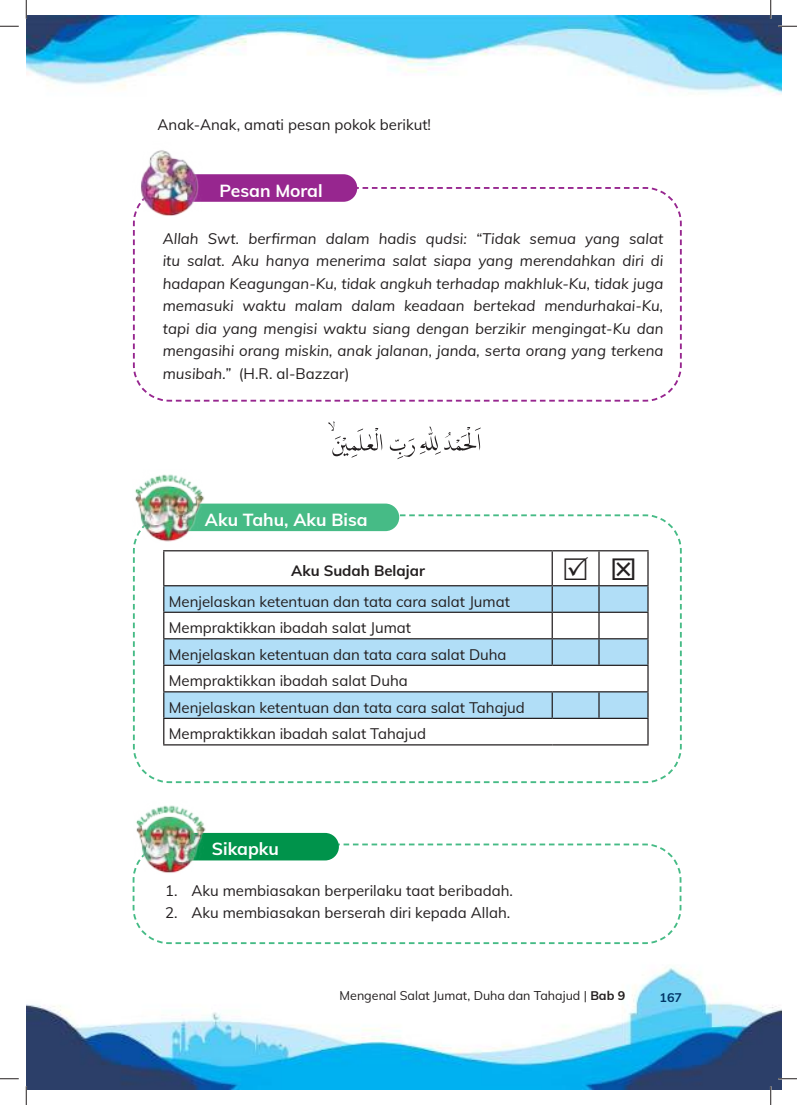
<style>
.page{position:relative;width:797px;height:1105px;background:#fff}
.page>*{position:absolute;margin:0;border:0;box-sizing:border-box;transform-origin:0 0}
.t1{font:700 17.5px "Mulish";color:#fff}
.t2{font:italic 15px/22.5px "Mulish";color:#231f20;text-align:justify}
.t3{font:15px/26.5px "Mulish";color:#231f20}
.t4{font:700 15px "Mulish";color:#231f20}
.t5{font:12.5px "Mulish";color:#231f20}
.t6{font:700 12.5px "Mulish";color:#013668}
.s1{font-style:normal}
.s2{font-weight:700}
</style>
<div class="page">
<img style="left:26px;top:967px;width:755px;height:122px">
<img style="left:26px;top:16px;width:755px;height:80px">
<svg style="left:132px;top:186px;width:550px;height:216px"></svg>
<div style="left:174px;top:174px;width:183px;height:28px;background:#97268f;border-radius:14px"></div>
<img style="left:133px;top:150px;width:76px;height:67px">
<svg style="left:328px;top:421px;width:153px;height:38px"></svg>
<svg style="left:132px;top:513px;width:550px;height:271px"></svg>
<div style="left:160px;top:504px;width:239px;height:27px;background:#46bb86;border-radius:14px"></div>
<img style="left:133px;top:474px;width:73px;height:69px">
<svg style="left:132px;top:843px;width:550px;height:102px"></svg>
<div style="left:156px;top:833px;width:183px;height:27px;background:#00934b;border-radius:14px"></div>
<img style="left:133px;top:805px;width:74px;height:69px">
<svg style="left:0;top:25px;width:19px;height:2px"></svg>
<svg style="left:778px;top:25px;width:19px;height:2px"></svg>
<svg style="left:0;top:1078px;width:19px;height:1px"></svg>
<svg style="left:778px;top:1078px;width:19px;height:1px"></svg>
<svg style="left:25px;top:0;width:2px;height:19px"></svg>
<svg style="left:25px;top:1086px;width:2px;height:19px"></svg>
<svg style="left:770px;top:0;width:1px;height:19px"></svg>
<svg style="left:770px;top:1086px;width:1px;height:19px"></svg>
<svg style="left:564px;top:556px;width:24px;height:24px"></svg>
<svg style="left:612px;top:558px;width:22px;height:22px"></svg>
<p class="t3" style="left:158px;top:113px;width:275px">Anak-Anak, amati pesan pokok berikut!</p>
<p class="t1" style="left:219px;top:184px;width:105px">Pesan Moral</p>
<p class="t2" style="left:163px;top:227px;width:502px">Allah Swt. berfirman dalam hadis qudsi: “Tidak semua yang salat itu salat. Aku hanya menerima salat siapa yang merendahkan diri di hadapan Keagungan-Ku, tidak angkuh terhadap makhluk-Ku, tidak juga memasuki waktu malam dalam keadaan bertekad mendurhakai-Ku, tapi dia yang mengisi waktu siang dengan berzikir mengingat-Ku dan mengasihi orang miskin, anak jalanan, janda, serta orang yang terkena musibah.” <span class="s1">(H.R. al-Bazzar)</span></p>
<p class="t1" style="left:205px;top:513px;width:164px">Aku Tahu, Aku Bisa</p>
<p class="t4" style="left:291px;top:565px;width:135px">Aku Sudah Belajar</p>
<p class="t3" style="left:169px;top:589px;width:357px">Menjelaskan ketentuan dan tata cara salat Jumat Mempraktikkan ibadah salat Jumat<br>Menjelaskan ketentuan dan tata cara salat Duha Mempraktikkan ibadah salat Duha<br>Menjelaskan ketentuan dan tata cara salat Tahajud Mempraktikkan ibadah salat Tahajud</p>
<p class="t1" style="left:212px;top:843px;width:69px">Sikapku</p>
<p class="t3" style="left:165px;top:879px;width:349px">1. Aku membiasakan berperilaku taat beribadah.</p>
<p class="t3" style="left:165px;top:901px;width:346px">2. Aku membiasakan berserah diri kepada Allah.</p>
<p class="t5" style="left:339px;top:991px;width:287px">Mengenal Salat Jumat, Duha dan Tahajud | <span class="s2">Bab 9</span></p>
<p class="t6" style="left:659px;top:993px;width:24px">167</p>
</div>
